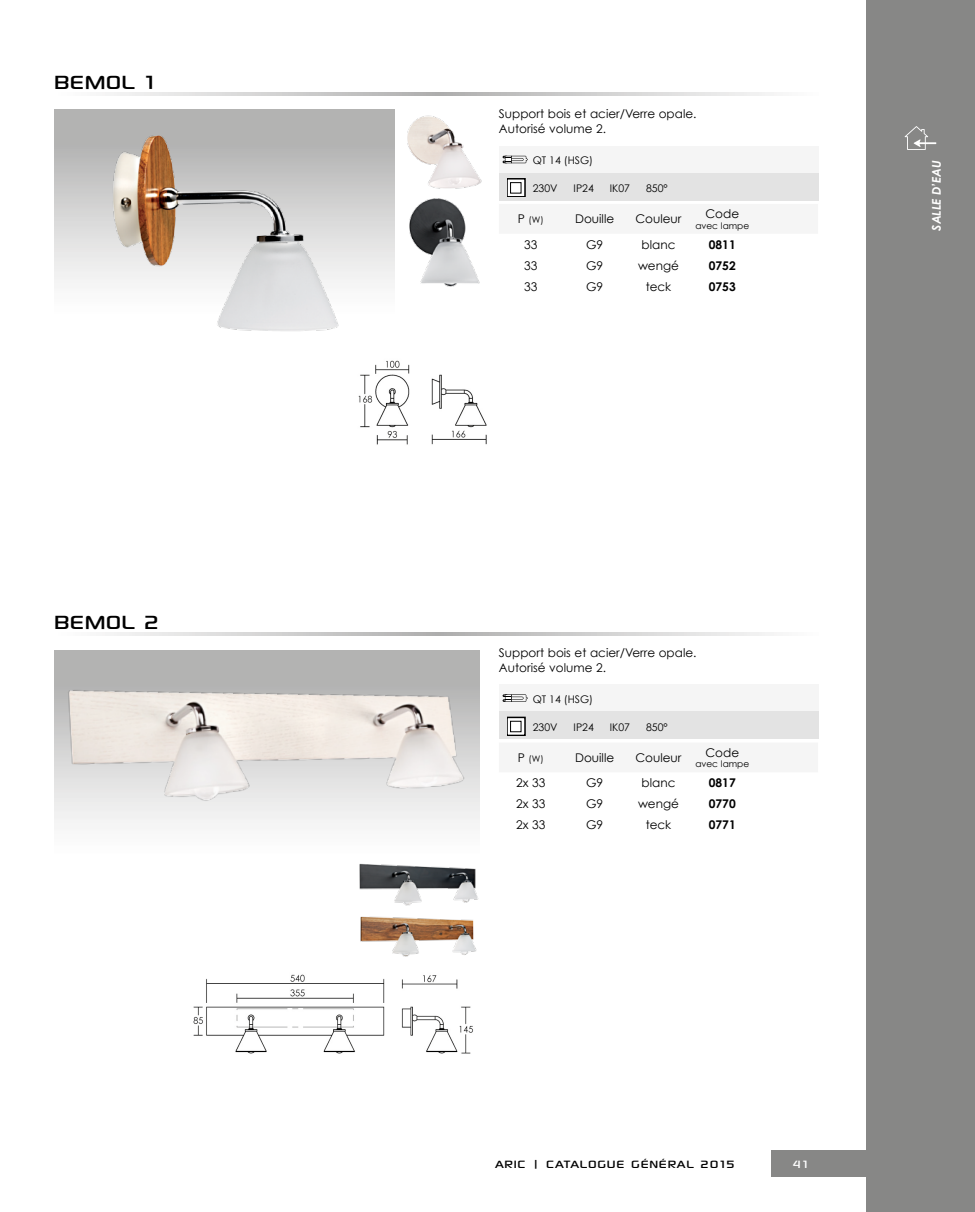
<style>
.page{position:relative;width:975px;height:1212px;background:#fff}
.page>*{position:absolute;margin:0;border:0;box-sizing:border-box;transform-origin:0 0}
.Titres_Produits{font:27px "Sony Sketch EF";color:#000}
.t1{font:15px "Sony Sketch EF";letter-spacing:.05em;color:#000}
.t2{font:15px "Sony Sketch EF";color:#fff}
.t3{font:12px/15px "Century Gothic";color:#000}
.t4{font:700 12px "Century Gothic";color:#000}
.t5{font:italic 700 12px "Century Gothic";letter-spacing:-.005em;color:#fff}
.t6{font:10.5px "Century Gothic";color:#000}
.t7{font:9px "Century Gothic";color:#000}
.s1{font-size:12px}
</style>
<div class="page">
<div style="left:771px;top:1150px;width:204px;height:27px;background:#878786"></div>
<div style="left:54px;top:650px;width:425px;height:204px;background:linear-gradient(to bottom,#a9a9a8,#fff)"></div>
<div style="left:499px;top:684px;width:319px;height:28px;background:#f5f5f5"></div>
<div style="left:499px;top:712px;width:319px;height:27px;background:#e3e3e3"></div>
<svg style="left:502px;top:694px;width:26px;height:8px"></svg>
<svg style="left:507px;top:717px;width:19px;height:18px"></svg>
<div style="left:510px;top:721px;width:11px;height:11px;background:#fff;border:1px solid #000"></div>
<div style="left:54px;top:110px;width:340px;height:203px;background:linear-gradient(to bottom,#a9a9a8,#fff)"></div>
<div style="left:499px;top:146px;width:319px;height:27px;background:#f5f5f5"></div>
<div style="left:499px;top:173px;width:319px;height:27px;background:#e3e3e3"></div>
<svg style="left:502px;top:156px;width:26px;height:7px"></svg>
<svg style="left:507px;top:178px;width:19px;height:18px"></svg>
<div style="left:510px;top:182px;width:11px;height:11px;background:#fff;border:1px solid #000"></div>
<svg style="left:105px;top:93px;width:669px;height:2px"></svg>
<svg style="left:105px;top:633px;width:669px;height:3px;background:#d2d2d2"></svg>
<img style="left:360px;top:916px;width:117px;height:41px">
<img style="left:359px;top:863px;width:120px;height:43px">
<img style="left:65px;top:664px;width:403px;height:147px">
<img style="left:193px;top:974px;width:280px;height:80px">
<img style="left:102px;top:128px;width:241px;height:203px">
<img style="left:409px;top:201px;width:71px;height:86px">
<img style="left:407px;top:115px;width:75px;height:86px">
<img style="left:358px;top:360px;width:129px;height:85px">
<div style="left:866px;top:0;width:109px;height:1212px;background:#878786"></div>
<svg style="left:904px;top:126px;width:32px;height:24px"></svg>
<p class="Titres_Produits" style="left:54px;top:67px;width:102px">BEMOL 1</p>
<p class="Titres_Produits" style="left:54px;top:607px;width:107px">BEMOL 2</p>
<p class="t3" style="left:499px;top:106px;width:199px">Support bois et acier/Verre opale.<br>Autorisé volume 2.</p>
<p class="t6" style="left:533px;top:154px;width:62px">QT 14 (HSG)</p>
<p class="t6" style="left:533px;top:182px;width:26px">230V</p>
<p class="t6" style="left:573px;top:182px;width:22px">IP24</p>
<p class="t6" style="left:610px;top:182px;width:22px">IK07</p>
<p class="t6" style="left:646px;top:182px;width:23px">850°</p>
<p class="t7" style="left:518px;top:215px;width:28px"><span class="s1">P</span> (W)</p>
<p class="t3" style="left:575px;top:211px;width:41px">Douille</p>
<p class="t3" style="left:635px;top:211px;width:48px">Couleur</p>
<p class="t3" style="left:705px;top:206px;width:35px">Code</p>
<p class="t7" style="left:695px;top:220px;width:55px">avec lampe</p>
<p class="t3" style="left:524px;top:237px;width:15px">33</p>
<p class="t3" style="left:586px;top:237px;width:19px">G9</p>
<p class="t3" style="left:641px;top:237px;width:35px">blanc</p>
<p class="t4" style="left:709px;top:237px;width:28px">0811</p>
<p class="t3" style="left:524px;top:258px;width:15px">33</p>
<p class="t3" style="left:586px;top:258px;width:19px">G9</p>
<p class="t3" style="left:638px;top:258px;width:42px">wengé</p>
<p class="t4" style="left:709px;top:258px;width:28px">0752</p>
<p class="t3" style="left:524px;top:279px;width:15px">33</p>
<p class="t3" style="left:586px;top:279px;width:19px">G9</p>
<p class="t3" style="left:645px;top:279px;width:27px">teck</p>
<p class="t4" style="left:709px;top:279px;width:28px">0753</p>
<p class="t5" style="left:928px;top:231px;width:72px;rotate:-90deg">SALLE D’EAU</p>
<p class="t3" style="left:499px;top:645px;width:199px">Support bois et acier/Verre opale.<br>Autorisé volume 2.</p>
<p class="t6" style="left:533px;top:692px;width:62px">QT 14 (HSG)</p>
<p class="t6" style="left:533px;top:721px;width:26px">230V</p>
<p class="t6" style="left:573px;top:721px;width:22px">IP24</p>
<p class="t6" style="left:610px;top:721px;width:22px">IK07</p>
<p class="t6" style="left:646px;top:721px;width:23px">850°</p>
<p class="t7" style="left:518px;top:753px;width:28px"><span class="s1">P</span> (W)</p>
<p class="t3" style="left:575px;top:750px;width:41px">Douille</p>
<p class="t3" style="left:635px;top:750px;width:48px">Couleur</p>
<p class="t3" style="left:705px;top:745px;width:35px">Code</p>
<p class="t7" style="left:695px;top:758px;width:55px">avec lampe</p>
<p class="t3" style="left:516px;top:775px;width:31px">2x 33</p>
<p class="t3" style="left:586px;top:775px;width:19px">G9</p>
<p class="t3" style="left:641px;top:775px;width:35px">blanc</p>
<p class="t4" style="left:709px;top:775px;width:28px">0817</p>
<p class="t3" style="left:516px;top:796px;width:31px">2x 33</p>
<p class="t3" style="left:586px;top:796px;width:19px">G9</p>
<p class="t3" style="left:638px;top:796px;width:42px">wengé</p>
<p class="t4" style="left:709px;top:796px;width:28px">0770</p>
<p class="t3" style="left:516px;top:817px;width:31px">2x 33</p>
<p class="t3" style="left:586px;top:817px;width:19px">G9</p>
<p class="t3" style="left:645px;top:817px;width:27px">teck</p>
<p class="t4" style="left:709px;top:817px;width:28px">0771</p>
<p class="t1" style="left:495px;top:1156px;width:241px">ARIC | CATALOGUE GÉNÉRAL 2015</p>
<p class="t2" style="left:792px;top:1156px;width:17px">41</p>
</div>
